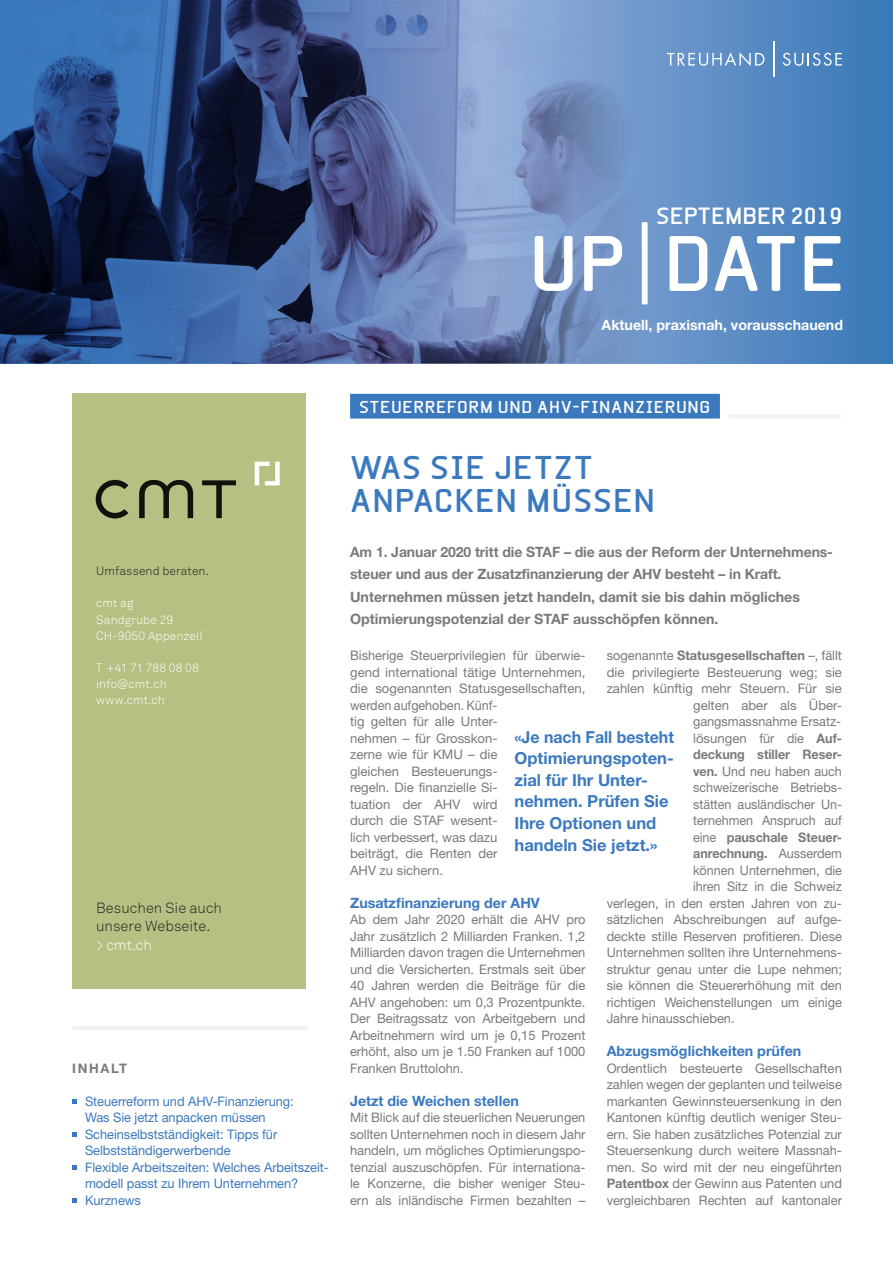
<style>
.page{position:relative;width:893px;height:1263px;background:#fff}
.page>*{position:absolute;margin:0;border:0;box-sizing:border-box;transform-origin:0 0}
.t1{font:700 75px "Beta Sans";letter-spacing:-.015em;color:#fff}
.t2{font:700 31.5px/33px "Beta Sans";letter-spacing:.03em;color:#3b79be}
.t3{font:700 22.5px "Beta Sans";color:#fff}
.t4{font:700 16.65px/21.6px "Helvetica Neue LT Std";color:#3b79be;scale:.96 1}
.t5{font:700 16.5px "Beta Sans";letter-spacing:.04em;color:#fff}
.t6{font:300 14.7px/18.8px "Akkurat";color:#231f20}
.t7{font:300 14.7px "Akkurat";color:#fff}
.t8{font:700 14.25px/22.5px "Helvetica Neue LT Std";letter-spacing:-.005em;color:#7b7a7a}
.t9{font:700 14.25px "Helvetica Neue LT Std";color:#3b79be}
.t10{font:700 14.25px "Helvetica Neue LT Std";color:#fff}
.t11{font:13.2px/16.5px "Helvetica Neue LT Std";color:#7b7a7a;text-align:justify}
.t12{font:13.2px/16.5px "Helvetica Neue LT Std";letter-spacing:-.005em;color:#3b79be}
.t13{font:13.2px "Helvetica Neue LT Std";color:#7b7a7a;scale:.96 1}
.t14{font:700 13.2px "Helvetica Neue LT Std";letter-spacing:-.005em;color:#7b7a7a;scale:.96 1}
.t15{font:700 13.2px "Helvetica Neue LT Std";letter-spacing:-.005em;color:#7b7a7a}
.t16{font:300 12px/16.2px "Akkurat";letter-spacing:.01em;color:#fff}
.t17{font:300 12px "Akkurat";letter-spacing:.01em;color:#231f20}
.s1{font-family:"Beta Sans Norm";font-weight:400;font-size:112.5px}
.s2{font-weight:400}
.s3{font-weight:700}
</style>
<div class="page">
<svg style="left:72px;top:1099px;width:5px;height:4px"></svg>
<svg style="left:72px;top:1132px;width:5px;height:4px"></svg>
<svg style="left:72px;top:1165px;width:5px;height:4px"></svg>
<svg style="left:72px;top:1198px;width:5px;height:4px"></svg>
<hr style="left:72px;top:1026px;width:236px;height:4px;background:#f2f2f2">
<div style="left:350px;top:394px;width:370px;height:25px;background:#3b79be"></div>
<hr style="left:729px;top:414px;width:112px;height:4px;background:#f2f2f2">
<svg style="left:667px;top:0;width:226px;height:363px"></svg>
<div style="left:0;top:0;width:667px;height:363px;background:#7198cc"></div>
<img style="left:0;top:0;width:617px;height:363px">
<svg style="left:667px;top:52px;width:97px;height:14px"></svg>
<svg style="left:783px;top:53px;width:59px;height:13px"></svg>
<hr style="left:773px;top:41px;width:1px;height:36px;background:#fff">
<div style="left:72px;top:393px;width:234px;height:596px;background:#b6c082"></div>
<svg style="left:202px;top:480px;width:34px;height:38px"></svg>
<svg style="left:139px;top:480px;width:54px;height:38px"></svg>
<svg style="left:96px;top:480px;width:32px;height:38px"></svg>
<svg style="left:255px;top:462px;width:25px;height:23px"></svg>
<h3 class="t3" style="left:656px;top:202px;width:187px">SEPTEMBER 2019</h3>
<h1 class="t1" style="left:529px;top:219px;width:318px">UP <span class="s1">|</span> DATE</h1>
<p class="t10" style="left:602px;top:316px;width:243px">Aktuell, praxisnah, vorausschauend</p>
<p class="t17" style="left:96px;top:563px;width:114px">Umfassend beraten.</p>
<p class="t16" style="left:96px;top:595px;width:108px">cmt ag<br>Sandgrube 29<br>CH-9050 Appenzell</p>
<p class="t16" style="left:96px;top:659px;width:104px">T +41 71 788 08 08 info@cmt.ch www.cmt.ch</p>
<p class="t6" style="left:96px;top:898px;width:127px">Besuchen Sie auch unsere Webseite.</p>
<p class="t7" style="left:96px;top:936px;width:57px">&gt; cmt.ch</p>
<p class="t15" style="left:72px;top:1060px;width:56px">INHALT</p>
<p class="t12" style="left:85px;top:1092px;width:245px">Steuerreform und AHV-Finanzierung:<br>Was Sie jetzt anpacken müssen<br>Scheinselbstständigkeit: Tipps für<br>Selbstständigerwerbende<br>Flexible Arbeitszeiten: Welches Arbeitszeit&shy;modell passt zu Ihrem Unternehmen?<br>Kurznews</p>
<p class="t5" style="left:359px;top:397px;width:353px">STEUERREFORM UND AHV-FINANZIERUNG</p>
<h2 class="t2" style="left:350px;top:450px;width:307px">WAS SIE JETZT<br>ANPACKEN MÜSSEN</h2>
<p class="t8" style="left:350px;top:540px;width:484px">Am 1. Januar 2020 tritt die STAF – die aus der Reform der Unternehmens&shy;steuer und aus der Zusatzfinanzierung der AHV besteht – in Kraft.<br>Unternehmen müssen jetzt handeln, damit sie bis dahin mögliches Optimierungspotenzial der STAF ausschöpfen können.</p>
<p class="t15" style="left:607px;top:647px;width:237px"><span class="s2">sogenannte</span> Statusgesellschaften <span class="s2">–, fällt</span></p>
<p class="t11" style="left:607px;top:663px;width:237px">die privilegierte Besteuerung weg; sie</p>
<p class="t11" style="left:607px;top:680px;width:237px">zahlen künftig mehr Steuern. Für sie</p>
<p class="t11" style="left:693px;top:696px;width:150px">gelten aber als Über-</p>
<p class="t11" style="left:693px;top:713px;width:150px">gangsmassnahme Ersatz-</p>
<p class="t11" style="left:693px;top:729px;width:150px">lösungen für die <span class="s3">Auf-</span></p>
<p class="t14" style="left:693px;top:746px;width:157px">deckung stiller Reser-</p>
<p class="t13" style="left:693px;top:763px;width:157px"><span class="s3">ven.</span> Und neu haben auch</p>
<p class="t13" style="left:693px;top:779px;width:157px">schweizerische Betriebs-</p>
<p class="t13" style="left:693px;top:796px;width:157px">stätten ausländischer Un-</p>
<p class="t13" style="left:693px;top:812px;width:157px">ternehmen Anspruch auf</p>
<p class="t14" style="left:693px;top:829px;width:157px"><span class="s2">eine</span> pauschale Steuer-</p>
<p class="t14" style="left:693px;top:845px;width:157px">anrechnung. <span class="s2">Ausserdem</span></p>
<p class="t13" style="left:693px;top:862px;width:157px">können Unternehmen, die</p>
<p class="t13" style="left:693px;top:878px;width:157px">ihren Sitz in die Schweiz</p>
<p class="t11" style="left:607px;top:894px;width:237px">verlegen, in den ersten Jahren von zu-</p>
<p class="t11" style="left:607px;top:911px;width:237px">sätzlichen Abschreibungen auf aufge-</p>
<p class="t11" style="left:607px;top:927px;width:237px">deckte stille Reserven profitieren. Diese</p>
<p class="t11" style="left:607px;top:944px;width:237px">Unternehmen sollten ihre Unternehmens-</p>
<p class="t11" style="left:607px;top:960px;width:237px">struktur genau unter die Lupe nehmen;</p>
<p class="t11" style="left:607px;top:977px;width:237px">sie können die Steuererhöhung mit den</p>
<p class="t11" style="left:607px;top:993px;width:237px">richtigen Weichenstellungen um einige</p>
<p class="t11" style="left:607px;top:1010px;width:129px">Jahre hinausschieben.</p>
<p class="t9" style="left:607px;top:1042px;width:196px">Abzugsmöglichkeiten prüfen</p>
<p class="t11" style="left:607px;top:1059px;width:237px">Ordentlich besteuerte Gesellschaften zahlen wegen der geplanten und teilweise markanten Gewinnsteuersenkung in den Kantonen künftig deutlich weniger Steu&shy;ern. Sie haben zusätzliches Potenzial zur Steuersenkung durch weitere Massnah&shy;men. So wird mit der neu eingeführten <span class="s3">Patentbox</span> der Gewinn aus Patenten und vergleichbaren Rechten auf kantonaler</p>
<p class="t11" style="left:350px;top:647px;width:237px;text-align:left">Bisherige Steuerprivilegien für überwie&shy;gend international tätige Unternehmen, die sogenannten Statusgesellschaften, werden aufgehoben. Künf-<br>tig gelten für alle Unter-<br>nehmen – für Grosskon-<br>zerne wie für KMU – die<br>gleichen Besteuerungs-<br>regeln. Die finanzielle Si-<br>tuation der AHV wird<br>durch die STAF wesent-<br>lich verbessert, was dazu<br>beiträgt, die Renten der<br>AHV zu sichern.</p>
<p class="t9" style="left:350px;top:894px;width:191px">Zusatzfinanzierung der AHV</p>
<p class="t11" style="left:350px;top:911px;width:237px">Ab dem Jahr 2020 erhält die AHV pro Jahr zusätzlich 2 Milliarden Franken. 1,2<br>Milliarden davon tragen die Unternehmen und die Versicherten. Erstmals seit über 40 Jahren werden die Beiträge für die AHV angehoben: um 0,3 Prozentpunkte.<br>Der Beitragssatz von Arbeitgebern und Arbeitnehmern wird um je 0,15 Prozent erhöht, also um je 1.50 Franken auf 1000<br>Franken Bruttolohn.</p>
<p class="t9" style="left:350px;top:1092px;width:170px">Jetzt die Weichen stellen</p>
<p class="t11" style="left:350px;top:1109px;width:237px">Mit Blick auf die steuerlichen Neuerungen sollten Unternehmen noch in diesem Jahr handeln, um mögliches Optimierungspo&shy;tenzial auszuschöpfen. Für internationa&shy;le Konzerne, die bisher weniger Steu&shy;ern als inländische Firmen bezahlten –</p>
<p class="t4" style="left:514px;top:725px;width:168px">«Je nach Fall besteht<br>Optimierungspoten&shy;zial für Ihr Unter&shy;nehmen. Prüfen Sie<br>Ihre Optionen und handeln Sie jetzt.»</p>
</div>
